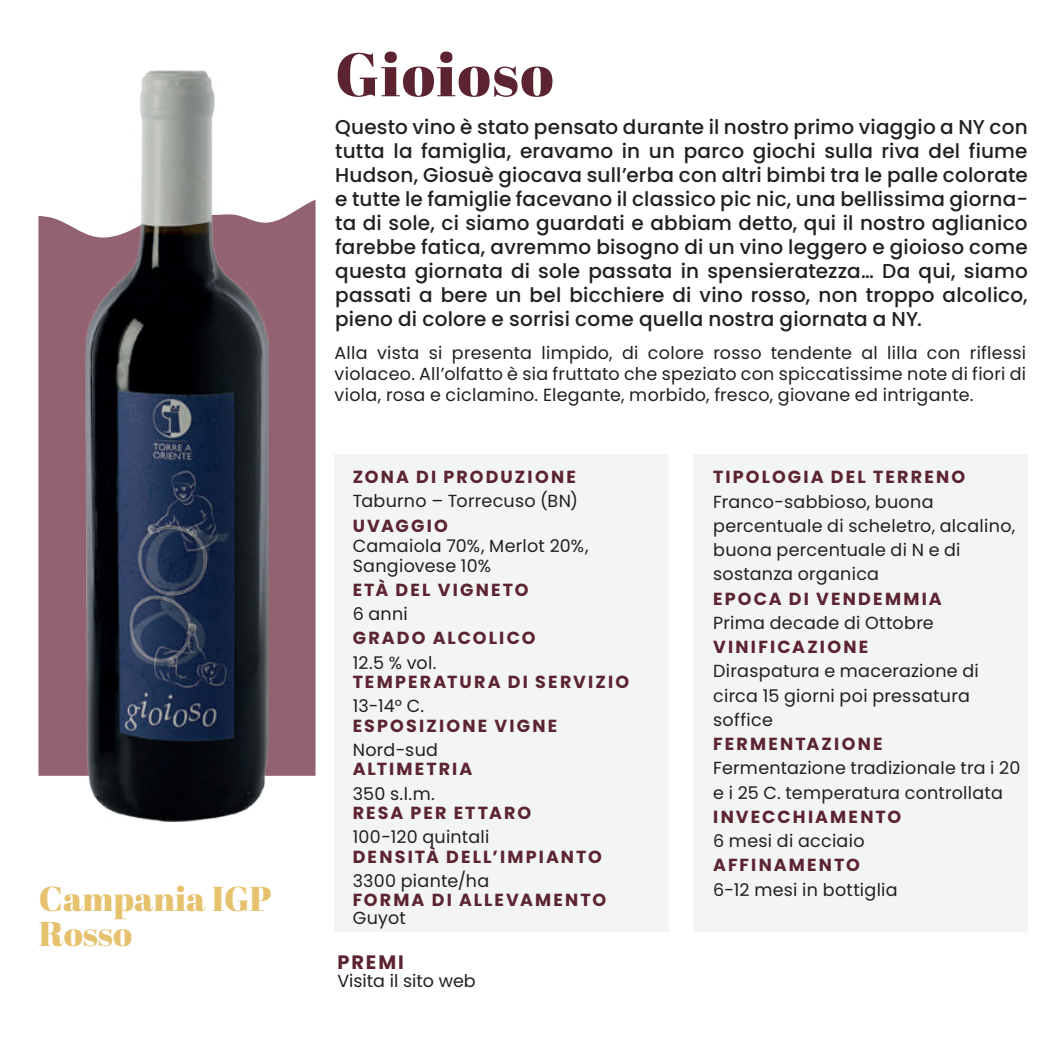
<style>
.page{position:relative;width:1063px;height:1063px;background:#fff}
.page>*{position:absolute;margin:0;border:0;box-sizing:border-box;transform-origin:0 0}
.t1{font:61.25px "Abril Fatface";letter-spacing:.025em;color:#5c2431}
.t2{font:34.5px/35.5px "Abril Fatface";color:#e6c26f}
.t3{font:500 20px/24px "Poppins";letter-spacing:.01em;color:#231f20;text-align:justify}
.t4{font:700 19.5px "Poppins";letter-spacing:.1em;color:#5c2431}
.t5{font:17.5px/24.2px "Poppins";letter-spacing:.015em;color:#231f20}
.t6{font:700 17.5px "Poppins";letter-spacing:.125em;color:#5c2431}
</style>
<div class="page">
<div style="left:693px;top:454px;width:335px;height:478px;background:#f3f4f4"></div>
<div style="left:335px;top:454px;width:334px;height:478px;background:#f3f4f4"></div>
<div style="left:38px;top:200px;width:278px;height:576px;background:#926271"></div>
<img style="left:85px;top:70px;width:184px;height:751px">
<h2 class="t2" style="left:39px;top:880px;width:234px">Campania IGP<br>Rosso</h2>
<h1 class="t1" style="left:335px;top:31px;width:220px">Gioioso</h1>
<p class="t3" style="left:335px;top:115px;width:695px">Questo vino è stato pensato durante il nostro primo viaggio a NY con tutta la famiglia, eravamo in un parco giochi sulla riva del fiume Hudson, Giosuè giocava sull’erba con altri bimbi tra le palle colorate e tutte le famiglie facevano il classico pic nic, una bellissima giorna&shy;ta di sole, ci siamo guardati e abbiam detto, qui il nostro aglianico farebbe fatica, avremmo bisogno di un vino leggero e gioioso come questa giornata di sole passata in spensieratezza… Da qui, siamo passati a bere un bel bicchiere di vino rosso, non troppo alcolico, pieno di colore e sorrisi come quella nostra giornata a NY.</p>
<p class="t5" style="left:335px;top:342px;width:693px;line-height:21px;text-align:justify">Alla vista si presenta limpido, di colore rosso tendente al lilla con riflessi violaceo. All’olfatto è sia fruttato che speziato con spiccatissime note di fiori di viola, rosa e ciclamino. Elegante, morbido, fresco, giovane ed intrigante.</p>
<p class="t6" style="left:353px;top:467px;width:225px">ZONA DI PRODUZIONE</p>
<p class="t5" style="left:353px;top:489px;width:227px">Taburno – Torrecuso (BN)</p>
<p class="t6" style="left:353px;top:515px;width:97px">UVAGGIO</p>
<p class="t5" style="left:353px;top:536px;width:237px;line-height:20px">Camaiola 70%, Merlot 20%,<br>Sangiovese 10%</p>
<p class="t6" style="left:353px;top:580px;width:177px">ETÀ DEL VIGNETO</p>
<p class="t5" style="left:353px;top:602px;width:57px">6 anni</p>
<p class="t6" style="left:353px;top:628px;width:184px">GRADO ALCOLICO</p>
<p class="t5" style="left:353px;top:651px;width:85px">12.5 % vol.</p>
<p class="t6" style="left:353px;top:672px;width:278px">TEMPERATURA DI SERVIZIO</p>
<p class="t5" style="left:353px;top:694px;width:73px">13-14° C.</p>
<p class="t6" style="left:353px;top:715px;width:206px">ESPOSIZIONE VIGNE</p>
<p class="t5" style="left:353px;top:738px;width:87px">Nord-sud</p>
<p class="t6" style="left:353px;top:759px;width:121px">ALTIMETRIA</p>
<p class="t5" style="left:353px;top:781px;width:84px">350 s.l.m.</p>
<p class="t6" style="left:353px;top:803px;width:180px">RESA PER ETTARO</p>
<p class="t5" style="left:353px;top:825px;width:138px">100-120 quintali</p>
<p class="t6" style="left:353px;top:846px;width:251px">DENSITÀ DELL’IMPIANTO</p>
<p class="t5" style="left:353px;top:869px;width:138px">3300 piante/ha</p>
<p class="t6" style="left:353px;top:890px;width:255px">FORMA DI ALLEVAMENTO</p>
<p class="t5" style="left:353px;top:906px;width:55px">Guyot</p>
<p class="t4" style="left:337px;top:950px;width:68px">PREMI</p>
<p class="t5" style="left:337px;top:969px;width:140px">Visita il sito web</p>
<p class="t6" style="left:713px;top:467px;width:254px">TIPOLOGIA DEL TERRENO</p>
<p class="t5" style="left:713px;top:489px;width:304px">Franco-sabbioso, buona percentuale di scheletro, alcalino, buona percentuale di N e di sostanza organica</p>
<p class="t6" style="left:713px;top:588px;width:230px">EPOCA DI VENDEMMIA</p>
<p class="t5" style="left:713px;top:611px;width:222px">Prima decade di Ottobre</p>
<p class="t6" style="left:713px;top:637px;width:157px">VINIFICAZIONE</p>
<p class="t5" style="left:713px;top:659px;width:267px">Diraspatura e macerazione di circa 15 giorni poi pressatura soffice</p>
<p class="t6" style="left:713px;top:734px;width:171px">FERMENTAZIONE</p>
<p class="t5" style="left:713px;top:756px;width:309px">Fermentazione tradizionale tra i 20 e i 25 C. temperatura controllata</p>
<p class="t6" style="left:713px;top:807px;width:190px">INVECCHIAMENTO</p>
<p class="t5" style="left:713px;top:829px;width:153px">6 mesi di acciaio</p>
<p class="t6" style="left:713px;top:855px;width:148px">AFFINAMENTO</p>
<p class="t5" style="left:713px;top:877px;width:186px">6-12 mesi in bottiglia</p>
</div>
